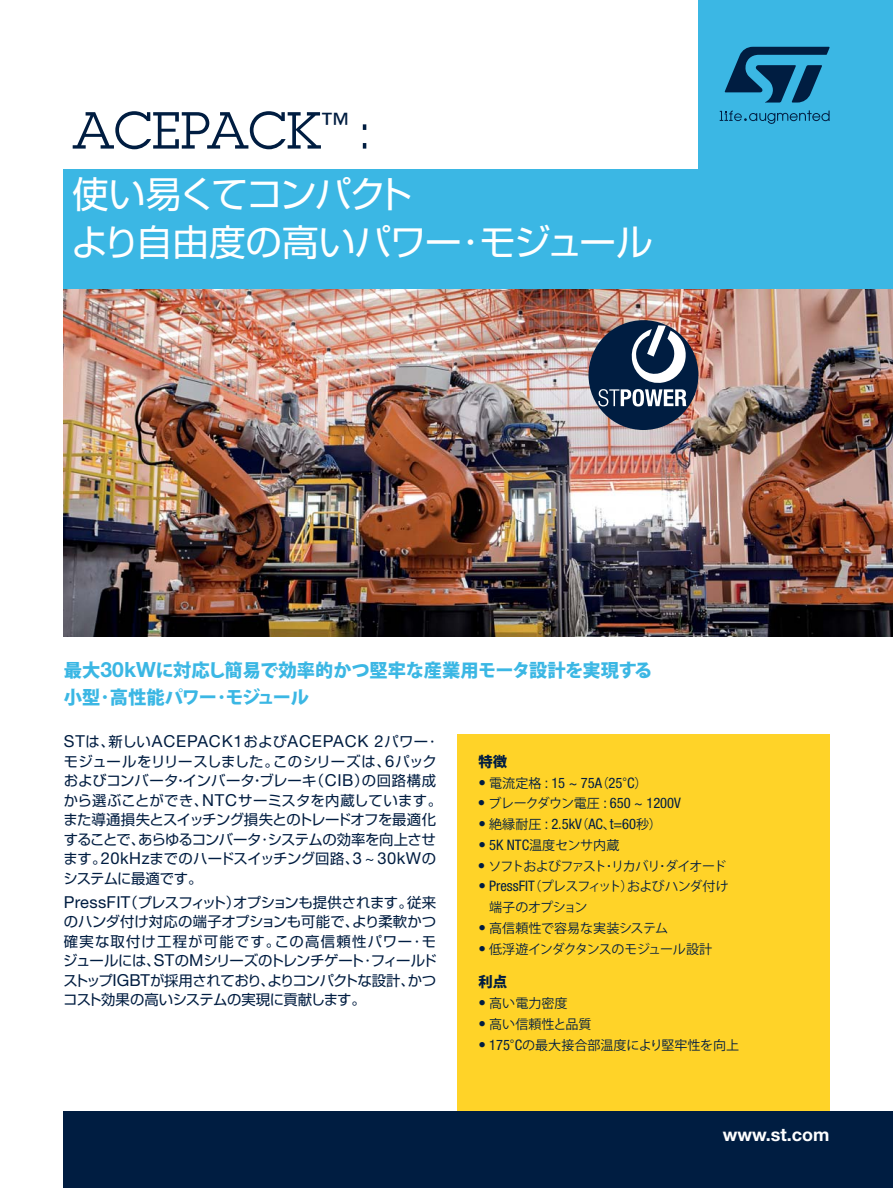
<style>
.page{position:relative;width:893px;height:1188px;background:#fff}
.page>*{position:absolute;margin:0;border:0;box-sizing:border-box;transform-origin:0 0}
.t1{font:51px "Lubalin Graph Std";color:#001d41}
.t2{font:36.6px/48px "Shin Go Pro Regular 90 msp RKSJ H";letter-spacing:-.045em;color:#fff}
.t3{font:18.3px/27px "Koz Go Pro Heavy 90 msp RKSJ H";letter-spacing:-.025em;color:#3bb7e4}
.t4{font:700 18px "Helvetica Neue LT Std";color:#fff}
.t5{font:16.5px "Helvetica Neue LT Std";letter-spacing:.05em;color:#001d41}
.t6{font:condensed 14.55px "Helvetica Neue LT Std";color:#001d41}
.t7{font:14.4px/19.5px "Shin Go Pro Regular 90 msp RKSJ H";letter-spacing:-.025em;color:#001d41}
.t8{font:14.4px "Koz Go Pro Heavy 90 msp RKSJ H";color:#001d41}
.t9{font:13.05px "Koz Go Pro Regular 90 msp RKSJ H";color:#001d41}
.t10{font:13.05px/20.7px "Koz Go Pro Regular 90 msp RKSJ H";letter-spacing:-.055em;color:#001d41}
.t11{font:13.05px "Koz Go Pro Regular 90 msp RKSJ H";letter-spacing:-.08em;color:#001d41}
.t12{font:13.05px "Koz Go Pro Regular 90 msp RKSJ H";letter-spacing:-.02em;color:#001d41}
.t13{font:13.05px "Koz Go Pro Regular 90 msp RKSJ H";letter-spacing:-.04em;color:#001d41}
.s1{font-family:"Helvetica Neue LT Std";font-weight:700;font-size:21px}
.s2{font-family:"Shin Go Pro Regular 90 msp RKSJ H";font-size:14.4px}
.s3{font-family:"Helvetica Neue LT Std";font-size:16.5px}
.s4{font-size:15px}
.s5{font-family:"Koz Go Pro Regular 90 msp RKSJ H";font-stretch:normal;font-size:13.05px}
.s6{font-family:"Helvetica Neue LT Std";font-stretch:condensed;font-size:15px}
.s7{font-family:"Helvetica Neue LT Std";font-stretch:condensed;font-size:14.55px}
</style>
<div class="page">
<div style="left:698px;top:0;width:194px;height:627px;background:#3bb7e4"></div>
<div style="left:64px;top:169px;width:828px;height:458px;background:#3bb7e4"></div>
<svg style="left:724px;top:47px;width:105px;height:56px"></svg>
<svg style="left:719px;top:110px;width:110px;height:14px"></svg>
<img style="left:64px;top:290px;width:828px;height:347px">
<div style="left:457px;top:734px;width:372px;height:407px;background:#ffd328"></div>
<div style="left:64px;top:1111px;width:828px;height:77px;background:#001d41"></div>
<div style="left:588px;top:320px;width:110px;height:110px;background:#001d41;border-radius:50%"></div>
<svg style="left:598px;top:325px;width:88px;height:82px"></svg>
<h1 class="t1" style="left:72px;top:101px;width:301px">ACEPACK<sup>™</sup> :</h1>
<h2 class="t2" style="left:71px;top:175px;width:583px">使い易くてコンパクト<br>より自由度の高いパワー･モジュール</h2>
<p class="t3" style="left:64px;top:659px;width:590px">最大<span class="s1">30kW</span>に対応し簡易で効率的かつ堅牢な産業用モータ設計を実現する小型･高性能パワー･モジュール</p>
<p class="t5" style="left:64px;top:732px;width:374px">ST<span class="s2">は、新しい</span>ACEPACK1<span class="s2">および</span>ACEPACK 2<span class="s2">パワー･</span></p>
<p class="t7" style="left:63px;top:754px;width:380px">モジュールをリリースしました。このシリーズは、<span class="s3">6</span>パックおよびコンバータ・インバータ・ブレーキ（<span class="s3">CIB</span>）の回路構成から選ぶことができ、<span class="s3">NTC</span>サーミスタを内蔵しています。また導通損失とスイッチング損失とのトレードオフを最適化することで、あらゆるコンバータ･システムの効率を向上させます。<span class="s3">20kHz</span>までのハードスイッチング回路、<span class="s3">3 ~ 30kW</span>のシステムに最適です。</p>
<p class="t7" style="left:63px;top:894px;width:375px;text-align:justify"><span class="s3">PressFIT</span>（プレスフィット）オプションも提供されます。従来のハンダ付け対応の端子オプションも可能で、より柔軟かつ確実な取付け工程が可能です。この高信頼性パワー･モジュールには、<span class="s3">ST</span>の<span class="s3">M</span>シリーズのトレンチゲート･フィールドストップ<span class="s3">IGBT</span>が採用されており、よりコンパクトな設計、かつコスト効果の高いシステムの実現に貢献します。</p>
<p class="t8" style="left:478px;top:756px;width:30px">特徴</p>
<p class="t6" style="left:478px;top:774px;width:170px"><span class="s4">•</span> <span class="s5">電流定格</span> : 15 ~ 75A<span class="s5">（</span>25<span class="s5">°</span>C<span class="s5">）</span></p>
<p class="t6" style="left:478px;top:795px;width:204px"><span class="s4">•</span> <span class="s5">ブレークダウン電圧</span> : 650 ~ 1200V</p>
<p class="t6" style="left:478px;top:816px;width:185px"><span class="s4">•</span> <span class="s5">絶縁耐圧</span> : 2.5kV<span class="s5">（</span>AC<span class="s5">、</span>t=60<span class="s5">秒）</span></p>
<p class="t12" style="left:478px;top:840px;width:142px"><span class="s6">•</span> <span class="s7">5K NTC</span>温度センサ内蔵</p>
<p class="t11" style="left:478px;top:861px;width:250px"><span class="s6">•</span> ソフトおよびファスト･リカバリ･ダイオード</p>
<p class="t10" style="left:489px;top:878px;width:241px;text-indent:-11px"><span class="s6">•</span> <span class="s7">PressFIT</span>（プレスフィット）およびハンダ付け端子のオプション</p>
<p class="t9" style="left:478px;top:923px;width:191px"><span class="s6">•</span> 高信頼性で容易な実装システム</p>
<p class="t13" style="left:478px;top:944px;width:235px"><span class="s6">•</span> 低浮遊インダクタンスのモジュール設計</p>
<p class="t8" style="left:478px;top:977px;width:30px">利点</p>
<p class="t12" style="left:478px;top:998px;width:90px"><span class="s6">•</span> 高い電力密度</p>
<p class="t9" style="left:478px;top:1019px;width:114px"><span class="s6">•</span> 高い信頼性と品質</p>
<p class="t9" style="left:478px;top:1040px;width:262px"><span class="s6">•</span> <span class="s7">175</span>°<span class="s7">C</span>の最大接合部温度により堅牢性を向上</p>
<p class="t4" style="left:723px;top:1124px;width:108px">www.st.com</p>
</div>
